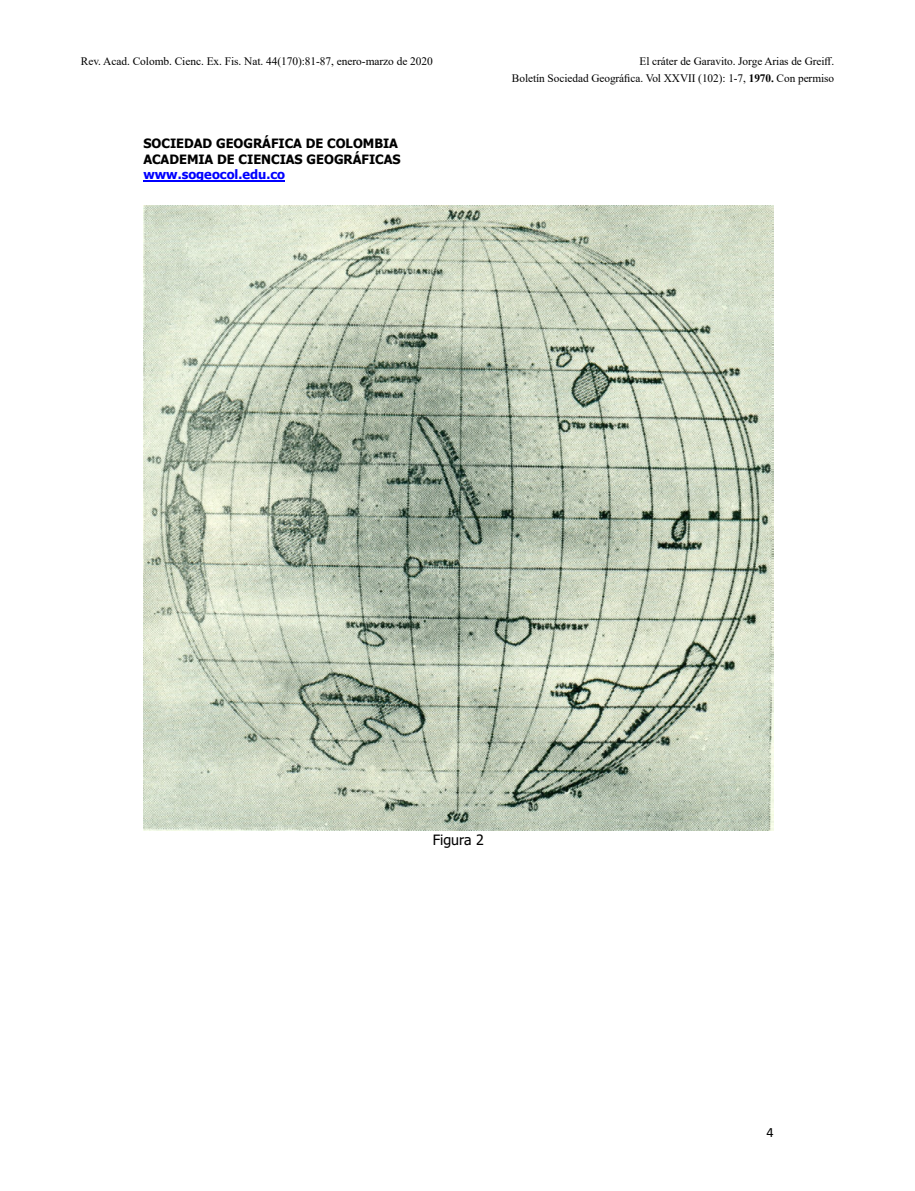
<style>
.page{position:relative;width:915px;height:1191px;background:#fff}
.page>*{position:absolute;margin:0;border:0;box-sizing:border-box;transform-origin:0 0}
.t1{font:14.25px "Tahoma";color:#000}
.t2{font:14.25px "Calibri";color:#000}
.t3{font:700 12.9px/15.6px "Tahoma";color:#000}
.t4{font:700 12.9px "Tahoma";letter-spacing:.005em;color:#00f}
.t5{font:11.4px/16.5px "Times New Roman";letter-spacing:-.005em;color:#000;text-align:right}
.s1{font-weight:700}
</style>
<div class="page">
<hr style="left:143px;top:180px;width:142px;height:1px;background:#00f">
<img style="left:143px;top:205px;width:630px;height:625px">
<p class="t5" style="left:81px;top:53px;width:353px">Rev. Acad. Colomb. Cienc. Ex. Fis. Nat. 44(170):81-87, enero-marzo de 2020</p>
<p class="t3" style="left:143px;top:136px;width:259px">SOCIEDAD GEOGRÁFICA DE COLOMBIA<br>ACADEMIA DE CIENCIAS GEOGRÁFICAS</p>
<p class="t4" style="left:143px;top:166px;width:143px">www.sogeocol.edu.co</p>
<p class="t5" style="left:512px;top:53px;width:323px">El cráter de Garavito. Jorge Arias de Greiff.<br>Boletín Sociedad Geográfica. Vol XXVII (102): 1-7, <span class="s1">1970.</span> Con permiso</p>
<p class="t1" style="left:432px;top:830px;width:53px">Figura 2</p>
<p class="t2" style="left:766px;top:1122px;width:9px">4</p>
</div>
